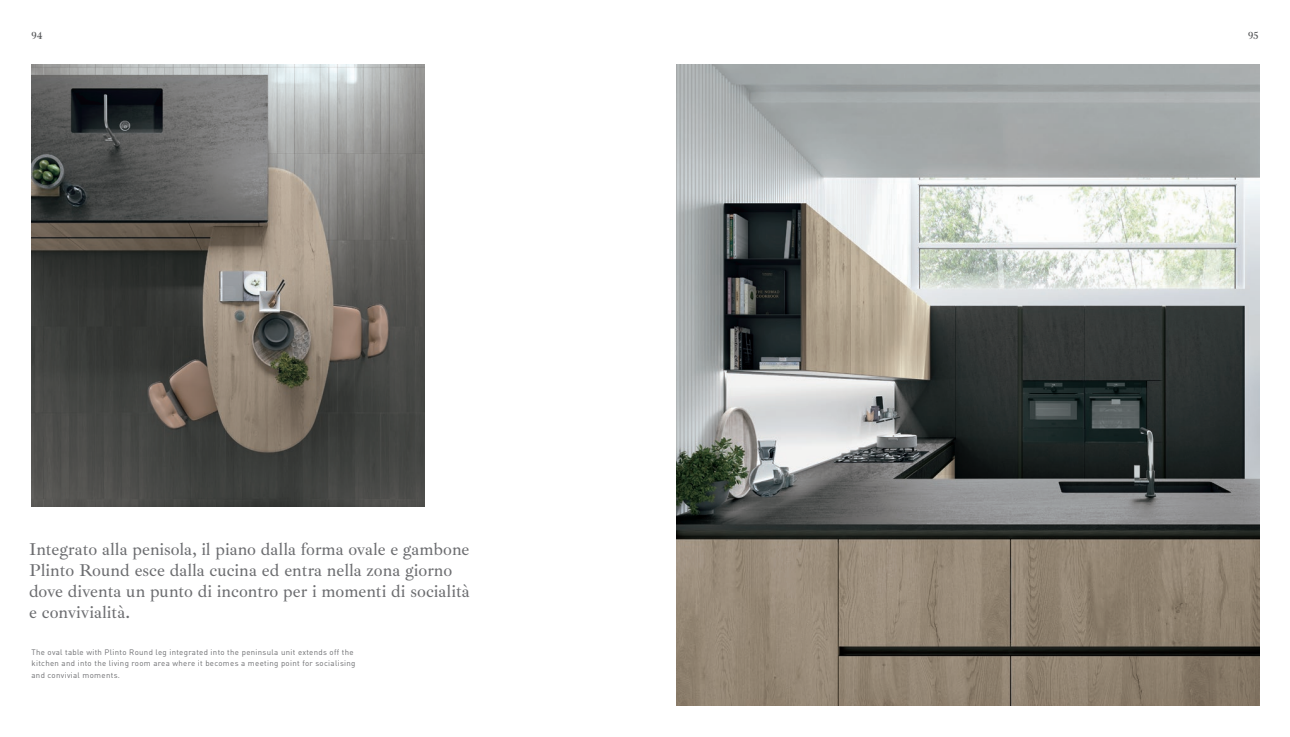
<style>
.page{position:relative;width:1290px;height:737px;background:#fff}
.page>*{position:absolute;margin:0;border:0;box-sizing:border-box;transform-origin:0 0}
.t1{font:500 17.5px/21px "Ibarra Real Nova";color:#6c6d70}
.t2{font:500 10.5px "Ibarra Real Nova";color:#57585a}
.t3{font:7.88px/11.4px "DIN";letter-spacing:.04em;color:#6c6d70}
</style>
<div class="page">
<img style="left:676px;top:64px;width:584px;height:641px">
<img style="left:32px;top:64px;width:393px;height:443px">
<h2 class="t2" style="left:32px;top:30px;width:13px">94</h2>
<h1 class="t1" style="left:29px;top:539px;width:442px">Integrato alla penisola, il piano dalla forma ovale e gambone Plinto Round esce dalla cucina ed entra nella zona giorno dove diventa un punto di incontro per i momenti di socialità e convivialità.</h1>
<p class="t3" style="left:32px;top:646px;width:326px">The oval table with Plinto Round leg integrated into the peninsula unit extends off the kitchen and into the living room area where it becomes a meeting point for socialising and convivial moments.</p>
<h2 class="t2" style="left:1248px;top:30px;width:12px">95</h2>
</div>
